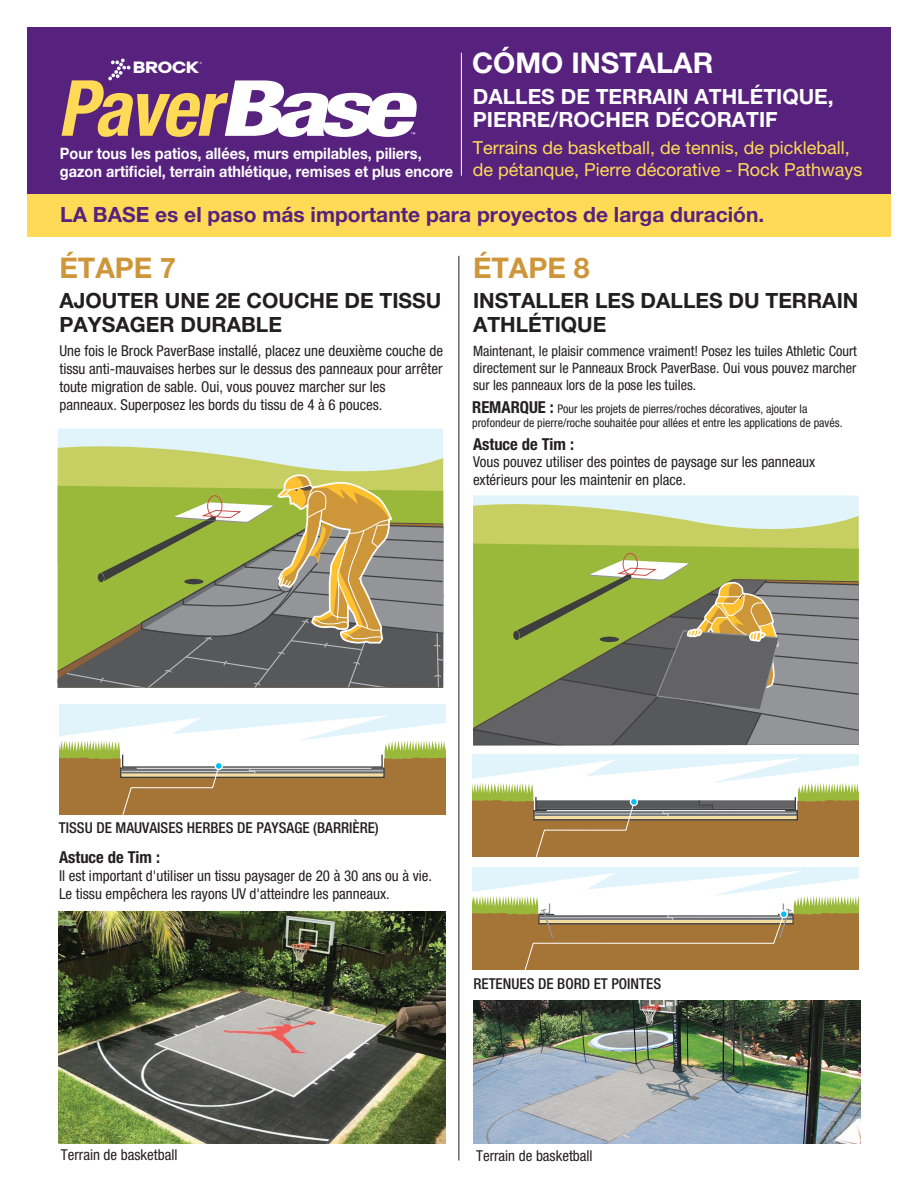
<style>
.page{position:relative;width:918px;height:1188px;background:#fff}
.page>*{position:absolute;margin:0;border:0;box-sizing:border-box;transform-origin:0 0}
.t1{font:italic 700 condensed 77.55px "Helvetica Neue";color:#ffda57}
.t2{font:700 28.5px "Helvetica Neue LT Std";color:#fff}
.t3{font:700 28.5px "Helvetica Neue LT Std";color:#cd9639}
.t4{font:700 21px/24px "Helvetica Neue LT Std";color:#231f20}
.t5{font:700 21px "Helvetica Neue LT Std";color:#57227e}
.t6{font:700 21px/22.5px "Helvetica Neue LT Std";color:#fff}
.t7{font:18px/22.5px "Helvetica Neue LT Std";color:#ffda57}
.t8{font:700 condensed 16.5px "Helvetica Neue LT Std";color:#231f20}
.t9{font:16.35px "Soin Sans Pro Headline";color:#fff;scale:1.17 1}
.t10{font:700 15.75px/18px "Helvetica Neue LT Std";color:#fff;scale:.92 1}
.t11{font:condensed 15px/18px "Helvetica Neue LT Std";color:#231f20}
.t12{font:500 condensed 15px "Helvetica Neue LT Std";color:#231f20}
.t13{font:condensed 14.25px/17.2px "Helvetica Neue LT Std";color:#231f20;text-align:justify}
.t14{font:condensed 12px/13.5px "Helvetica Neue LT Std";color:#231f20}
.t15{font:3px "Soin Sans Pro";color:#fff}
.s1{font-weight:800;color:#fff}
.s2{font-weight:700;font-size:16.5px}
</style>
<div class="page">
<div style="left:27px;top:99px;width:863px;height:137px;background:#ffda57"></div>
<div style="left:27px;top:27px;width:863px;height:167px;background:#57227e"></div>
<hr style="left:459px;top:256px;width:1px;height:905px;background:#231f20">
<img style="left:59px;top:912px;width:387px;height:232px">
<svg style="left:473px;top:496px;width:386px;height:48px;background:#d1dea2"></svg>
<svg style="left:473px;top:544px;width:386px;height:16px;background:#a0bb40"></svg>
<svg style="left:473px;top:560px;width:386px;height:186px;background:#858e61"></svg>
<div style="left:623px;top:553px;width:15px;height:22px;border:1px solid #c74d46;border-radius:50%"></div>
<div style="left:59px;top:704px;width:386px;height:92px;background:#e1f4fc"></div>
<svg style="left:59px;top:715px;width:386px;height:100px;background:#c8b797"></svg>
<div style="left:473px;top:754px;width:386px;height:85px;background:#e1f4fc"></div>
<svg style="left:473px;top:758px;width:386px;height:99px;background:#bfad8e"></svg>
<div style="left:473px;top:868px;width:386px;height:84px;background:#e1f4fc"></div>
<svg style="left:473px;top:871px;width:386px;height:99px;background:#c4b08d"></svg>
<img style="left:474px;top:1000px;width:387px;height:144px">
<hr style="left:461px;top:53px;width:1px;height:123px;background:#fff">
<svg style="left:58px;top:428px;width:385px;height:260px;background:#9fa570"></svg>
<svg style="left:108px;top:59px;width:22px;height:21px"></svg>
<p class="t9" style="left:133px;top:53px;width:58px">BROCK</p>
<p class="t15" style="left:200px;top:61px;width:4px">®</p>
<h1 class="t1" style="left:58px;top:61px;width:375px">Paver<span class="s1">Base</span></h1>
<p class="t10" style="left:60px;top:144px;width:429px">Pour tous les patios, allées, murs empilables, piliers, gazon artificiel, terrain athlétique, remises et plus encore</p>
<h2 class="t2" style="left:472px;top:45px;width:243px">CÓMO INSTALAR</h2>
<h3 class="t6" style="left:473px;top:85px;width:362px">DALLES DE TERRAIN ATHLÉTIQUE,<br>PIERRE/ROCHER DÉCORATIF</h3>
<p class="t7" style="left:473px;top:136px;width:391px">Terrains de basketball, de tennis, de pickleball, de pétanque, Pierre décorative - Rock Pathways</p>
<h3 class="t5" style="left:60px;top:202px;width:706px">LA BASE es el paso más importante para proyectos de larga duración.</h3>
<h2 class="t3" style="left:59px;top:250px;width:118px">ÉTAPE 7</h2>
<h3 class="t4" style="left:59px;top:288px;width:383px">AJOUTER UNE 2E COUCHE DE TISSU<br>PAYSAGER DURABLE</h3>
<p class="t11" style="left:59px;top:341px;width:385px">Une fois le Brock PaverBase installé, placez une deuxième couche de tissu anti-mauvaises herbes sur le dessus des panneaux pour arrêter toute migration de sable. Oui, vous pouvez marcher sur les panneaux. Superposez les bords du tissu de 4 à 6 pouces.</p>
<h2 class="t3" style="left:473px;top:250px;width:118px">ÉTAPE 8</h2>
<h3 class="t4" style="left:473px;top:288px;width:387px">INSTALLER LES DALLES DU TERRAIN<br>ATHLÉTIQUE</h3>
<p class="t13" style="left:473px;top:342px;width:385px">Maintenant, le plaisir commence vraiment! Posez les tuiles Athletic Court directement sur le Panneaux Brock PaverBase. Oui vous pouvez marcher sur les panneaux lors de la pose les tuiles.</p>
<p class="t14" style="left:472px;top:402px;width:372px"><span class="s2">REMARQUE :</span> Pour les projets de pierres/roches décoratives, ajouter la profondeur de pierre/roche souhaitée pour allées et entre les applications de pavés.</p>
<p class="t8" style="left:473px;top:434px;width:103px">Astuce de Tim :</p>
<p class="t11" style="left:473px;top:453px;width:344px;line-height:17.2px">Vous pouvez utiliser des pointes de paysage sur les panneaux extérieurs pour les maintenir en place.</p>
<p class="t12" style="left:59px;top:819px;width:321px">TISSU DE MAUVAISES HERBES DE PAYSAGE (BARRIÈRE)</p>
<p class="t8" style="left:59px;top:847px;width:103px">Astuce de Tim :</p>
<p class="t11" style="left:59px;top:866px;width:375px">Il est important d'utiliser un tissu paysager de 20 à 30 ans ou à vie.<br>Le tissu empêchera les rayons UV d'atteindre les panneaux.</p>
<p class="t12" style="left:473px;top:975px;width:189px">RETENUES DE BORD ET POINTES</p>
<p class="t11" style="left:61px;top:1146px;width:118px">Terrain de basketball</p>
<p class="t11" style="left:476px;top:1146px;width:118px">Terrain de basketball</p>
</div>
